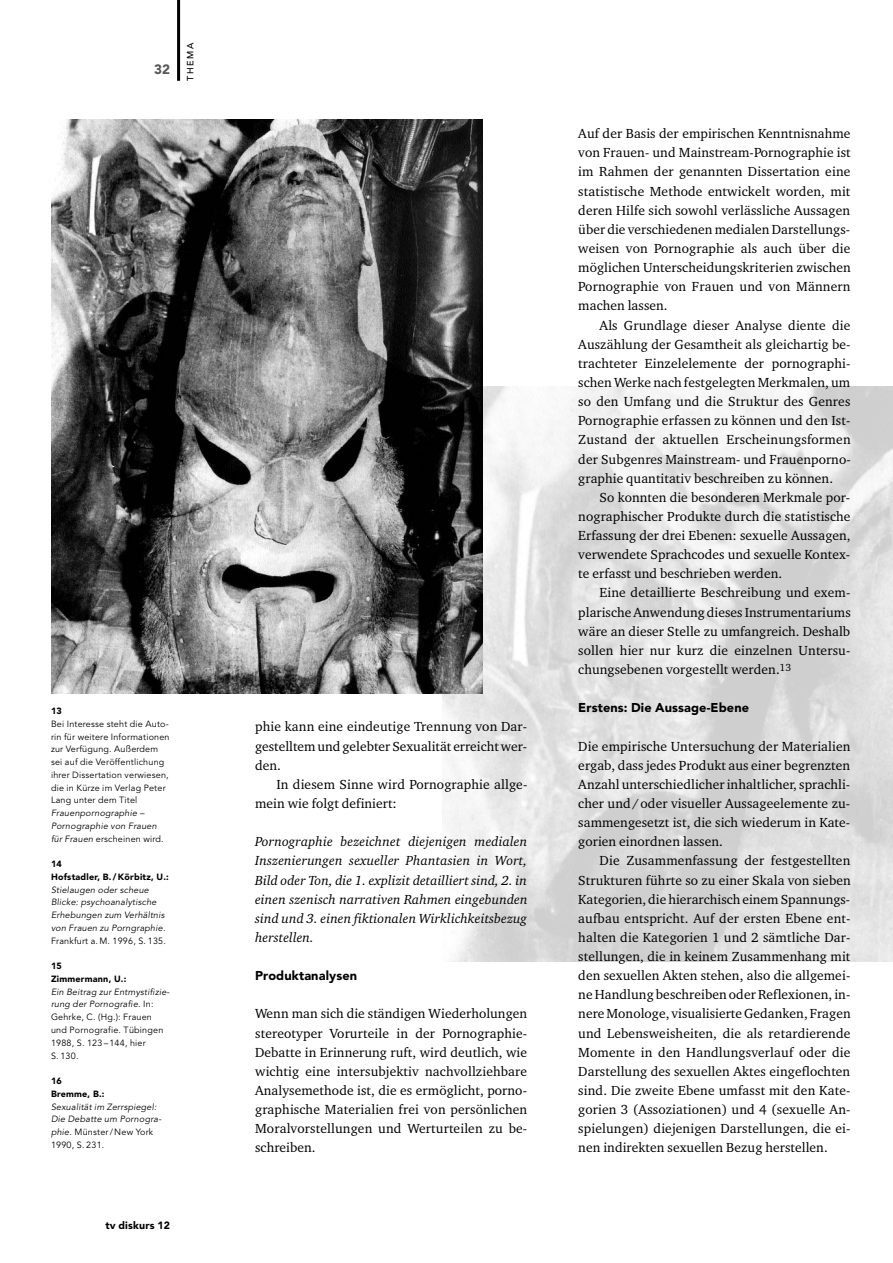
<style>
.page{position:relative;width:893px;height:1263px;background:#fff}
.page>*{position:absolute;margin:0;border:0;box-sizing:border-box;transform-origin:0 0}
.t1{font:13.5px/19.2px "Charter BT";letter-spacing:.005em;color:#000;text-align:justify}
.t2{font:italic 13.5px/19.2px "Charter BT";letter-spacing:.005em;color:#000;text-align:justify}
.t3{font:900 13.5px "Avenir";color:#585858}
.t4{font:900 12.75px "Avenir";letter-spacing:.01em;color:#000}
.t5{font:900 10.5px "Avenir";letter-spacing:.02em;color:#000}
.t6{font:9px/12.8px "Avenir";letter-spacing:.02em;color:#000}
.t7{font:italic 9px/12.8px "Avenir";letter-spacing:.02em;color:#000}
.t8{font:900 9px/12.8px "Avenir";letter-spacing:.025em;color:#000}
.t9{font:500 9px "Avenir";letter-spacing:.165em;color:#000}
.s1{font-style:normal}
.s2{font-style:italic}
</style>
<div class="page">
<img style="left:442px;top:387px;width:451px;height:574px">
<hr style="left:177px;top:0;width:3px;height:81px;background:#000">
<img style="left:51px;top:119px;width:431px;height:574px">
<p class="t3" style="left:154px;top:64px;width:17px">32</p>
<p class="t9" style="left:187px;top:81px;width:39px;rotate:-90deg">THEMA</p>
<p class="t8" style="left:51px;top:705px;width:12px">13</p>
<p class="t6" style="left:51px;top:718px;width:120px">Bei Interesse steht die Auto&shy;rin für weitere Informationen zur Verfügung. Außerdem sei auf die Veröffentlichung ihrer Dissertation verwiesen, die in Kürze im Verlag Peter<br>Lang unter dem Titel</p>
<p class="t7" style="left:51px;top:807px;width:114px">Frauenpornographie –<br>Pornographie von Frauen für Frauen <span class="s1">erscheinen wird.</span></p>
<p class="t8" style="left:51px;top:858px;width:119px">14<br>Hofstadler, B./Körbitz, U.:</p>
<p class="t7" style="left:51px;top:884px;width:116px">Stielaugen oder scheue<br>Blicke: psychoanalytische<br>Erhebungen zum Verhältnis von Frauen zu Porngraphie.</p>
<p class="t6" style="left:51px;top:935px;width:116px">Frankfurt a.M. 1996, S. 135.</p>
<p class="t8" style="left:51px;top:960px;width:77px">15<br>Zimmermann, U.:</p>
<p class="t6" style="left:51px;top:986px;width:120px"><span class="s2">Ein Beitrag zur Entmystifizie&shy;rung der Pornografie.</span> In:<br>Gehrke, C. (Hg.): Frauen und Pornografie. Tübingen<br>1988, S. 123–144, hier<br>S. 130.</p>
<p class="t8" style="left:51px;top:1075px;width:55px">16<br>Bremme, B.:</p>
<p class="t7" style="left:51px;top:1101px;width:112px">Sexualität im Zerrspiegel:<br>Die Debatte um Pornogra&shy;phie. <span class="s1">Münster/New York<br>1990, S. 231.</span></p>
<p class="t5" style="left:105px;top:1221px;width:66px">tv diskurs 12</p>
<p class="t1" style="left:255px;top:718px;width:274px">phie kann eine eindeutige Trennung von Dar&shy;gestelltem und gelebter Sexualität erreicht wer&shy;den.</p>
<p class="t1" style="left:255px;top:776px;width:274px;text-indent:21px">In diesem Sinne wird Pornographie allge&shy;mein wie folgt definiert:</p>
<p class="t2" style="left:255px;top:833px;width:274px">Pornographie bezeichnet diejenigen medialen Inszenierungen sexueller Phantasien in Wort, Bild oder Ton, die 1. explizit detailliert sind, 2. in einen szenisch narrativen Rahmen eingebunden sind und 3. einen fiktionalen Wirklichkeitsbezug herstellen.</p>
<p class="t4" style="left:255px;top:970px;width:103px">Produktanalysen</p>
<p class="t1" style="left:255px;top:1005px;width:274px">Wenn man sich die ständigen Wiederholungen stereotyper Vorurteile in der Pornographie-Debatte in Erinnerung ruft, wird deutlich, wie wichtig eine intersubjektiv nachvollziehbare Analysemethode ist, die es ermöglicht, porno&shy;graphische Materialien frei von persönlichen Moralvorstellungen und Werturteilen zu be&shy;schreiben.</p>
<p class="t1" style="left:578px;top:125px;width:274px">Auf der Basis der empirischen Kenntnisnahme von Frauen- und Mainstream-Pornographie ist im Rahmen der genannten Dissertation eine statistische Methode entwickelt worden, mit deren Hilfe sich sowohl verlässliche Aussagen über die verschiedenen medialen Darstellungs&shy;weisen von Pornographie als auch über die möglichen Unterscheidungskriterien zwischen Pornographie von Frauen und von Männern machen lassen.</p>
<p class="t1" style="left:578px;top:316px;width:274px;text-indent:21px">Als Grundlage dieser Analyse diente die Auszählung der Gesamtheit als gleichartig be&shy;trachteter Einzelelemente der pornographi&shy;schen Werke nach festgelegten Merkmalen, um so den Umfang und die Struktur des Genres Pornographie erfassen zu können und den Ist-Zustand der aktuellen Erscheinungsformen der Subgenres Mainstream- und Frauenporno&shy;graphie quantitativ beschreiben zu können.</p>
<p class="t1" style="left:578px;top:489px;width:274px;text-indent:21px">So konnten die besonderen Merkmale por&shy;nographischer Produkte durch die statistische Erfassung der drei Ebenen: sexuelle Aussagen, verwendete Sprachcodes und sexuelle Kontex&shy;te erfasst und beschrieben werden.</p>
<p class="t1" style="left:578px;top:584px;width:274px;text-indent:21px">Eine detaillierte Beschreibung und exem&shy;plarische Anwendung dieses Instrumentariums wäre an dieser Stelle zu umfangreich. Deshalb sollen hier nur kurz die einzelnen Untersu&shy;chungsebenen vorgestellt werden.<sup>13</sup></p>
<p class="t4" style="left:578px;top:703px;width:172px">Erstens: Die Aussage-Ebene</p>
<p class="t1" style="left:578px;top:737px;width:274px">Die empirische Untersuchung der Materialien ergab, dass jedes Produkt aus einer begrenzten Anzahl unterschiedlicher inhaltlicher, sprachli&shy;cher und/oder visueller Aussageelemente zu&shy;sammengesetzt ist, die sich wiederum in Kate&shy;gorien einordnen lassen.</p>
<p class="t1" style="left:578px;top:852px;width:274px;text-indent:21px">Die Zusammenfassung der festgestellten Strukturen führte so zu einer Skala von sieben Kategorien, die hierarchisch einem Spannungs&shy;aufbau entspricht. Auf der ersten Ebene ent&shy;halten die Kategorien 1 und 2 sämtliche Dar&shy;stellungen, die in keinem Zusammenhang mit den sexuellen Akten stehen, also die allgemei&shy;ne Handlung beschreiben oder Reflexionen, in&shy;nere Monologe, visualisierte Gedanken, Fragen und Lebensweisheiten, die als retardierende Momente in den Handlungsverlauf oder die Darstellung des sexuellen Aktes eingeflochten sind. Die zweite Ebene umfasst mit den Kate&shy;gorien 3 (Assoziationen) und 4 (sexuelle An&shy;spielungen) diejenigen Darstellungen, die ei&shy;nen indirekten sexuellen Bezug herstellen.</p>
</div>
